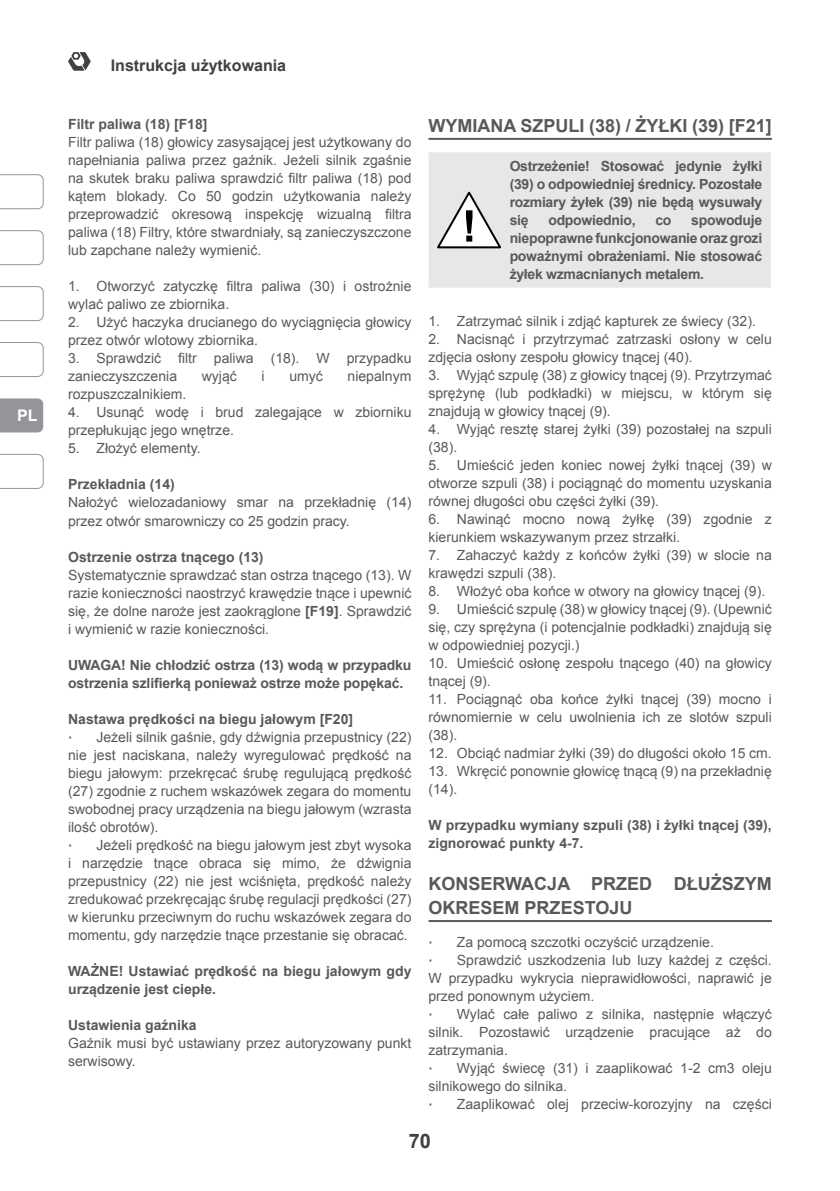
<style>
.page{position:relative;width:840px;height:1191px;background:#fff}
.page>*{position:absolute;margin:0;border:0;box-sizing:border-box;transform-origin:0 0}
.t1{font:700 20px "Arial";color:#414042}
.t2{font:700 18px/24px "Arial";color:#58595b}
.t3{font:700 16px "Arial";color:#414042}
.t4{font:700 16px "Arial";color:#fff}
.t5{font:14px/18px "Arial";color:#58595b}
.t6{font:700 14px/18px "Arial";color:#58595b}
.t7{font:700 14px "Arial";letter-spacing:-.02em;color:#58595b}
.t8{font:14px "Tahoma";color:#58595b}
.s1{font-weight:700}
</style>
<div class="page">
<svg style="left:68px;top:52px;width:23px;height:19px"></svg>
<svg style="left:0;top:174px;width:44px;height:35px"></svg>
<svg style="left:0;top:454px;width:44px;height:35px"></svg>
<svg style="left:0;top:398px;width:43px;height:34px"></svg>
<svg style="left:0;top:342px;width:44px;height:35px"></svg>
<svg style="left:0;top:286px;width:44px;height:35px"></svg>
<svg style="left:0;top:230px;width:44px;height:35px"></svg>
<hr style="left:428px;top:138px;width:343px;height:2px;background:#58595b">
<hr style="left:428px;top:920px;width:343px;height:2px;background:#58595b">
<div style="left:428px;top:152px;width:342px;height:136px;background:#e6e7e8"></div>
<svg style="left:435px;top:189px;width:68px;height:61px"></svg>
<p class="t4" style="left:17px;top:405px;width:22px">PL</p>
<p class="t3" style="left:111px;top:55px;width:177px">Instrukcja użytkowania</p>
<p class="t6" style="left:68px;top:116px;width:141px">Filtr paliwa (18) [F18]</p>
<p class="t5" style="left:68px;top:133px;width:344px;text-align:justify">Filtr paliwa (18) głowicy zasysającej jest użytkowany do napełniania paliwa przez gaźnik. Jeżeli silnik zgaśnie na skutek braku paliwa sprawdzić filtr paliwa (18) pod kątem blokady. Co 50 godzin użytkowania należy przeprowadzić okresową inspekcję wizualną filtra paliwa (18) Filtry, które stwardniały, są zanieczyszczone lub zapchane należy wymienić.</p>
<p class="t5" style="left:68px;top:278px;width:344px">1. Otworzyć zatyczkę filtra paliwa (30) i ostrożnie wylać paliwo ze zbiornika.</p>
<p class="t5" style="left:68px;top:314px;width:344px">2. Użyć haczyka drucianego do wyciągnięcia głowicy przez otwór wlotowy zbiornika.</p>
<p class="t5" style="left:68px;top:350px;width:344px">3. Sprawdzić filtr paliwa (18). W przypadku zanieczyszczenia</p>
<p class="t5" style="left:202px;top:368px;width:36px">wyjąć</p>
<p class="t5" style="left:261px;top:368px;width:5px">i</p>
<p class="t5" style="left:289px;top:368px;width:35px">umyć</p>
<p class="t5" style="left:347px;top:368px;width:65px">niepalnym</p>
<p class="t5" style="left:68px;top:386px;width:120px">rozpuszczalnikiem.</p>
<p class="t5" style="left:68px;top:404px;width:344px">4. Usunąć wodę i brud zalegające w zbiorniku przepłukując jego wnętrze.</p>
<p class="t5" style="left:68px;top:440px;width:134px">5. Złożyć elementy.</p>
<p class="t6" style="left:68px;top:476px;width:108px">Przekładnia (14)</p>
<p class="t5" style="left:68px;top:494px;width:344px">Nałożyć wielozadaniowy smar na przekładnię (14) przez otwór smarowniczy co 25 godzin pracy.</p>
<p class="t6" style="left:68px;top:548px;width:197px">Ostrzenie ostrza tnącego (13)</p>
<p class="t5" style="left:68px;top:566px;width:344px;text-align:justify">Systematycznie sprawdzać stan ostrza tnącego (13). W razie konieczności naostrzyć krawędzie tnące i upewnić się, że dolne naroże jest zaokrąglone <span class="s1">[F19]</span>. Sprawdzić i wymienić w razie konieczności.</p>
<p class="t6" style="left:68px;top:656px;width:344px">UWAGA! Nie chłodzić ostrza (13) wodą w przypadku ostrzenia szlifierką ponieważ ostrze może popękać.</p>
<p class="t6" style="left:68px;top:710px;width:286px">Nastawa prędkości na biegu jałowym [F20]</p>
<p class="t8" style="left:68px;top:727px;width:6px">∙</p>
<p class="t5" style="left:68px;top:728px;width:344px;text-align:justify;text-indent:28px">Jeżeli silnik gaśnie, gdy dźwignia przepustnicy (22) nie jest naciskana, należy wyregulować prędkość na biegu jałowym: przekręcać śrubę regulującą prędkość (27) zgodnie z ruchem wskazówek zegara do momentu swobodnej pracy urządzenia na biegu jałowym (wzrasta ilość obrotów).</p>
<p class="t8" style="left:68px;top:835px;width:6px">∙</p>
<p class="t5" style="left:68px;top:836px;width:344px;text-align:justify;text-indent:28px">Jeżeli prędkość na biegu jałowym jest zbyt wysoka i narzędzie tnące obraca się mimo, że dźwignia przepustnicy (22) nie jest wciśnięta, prędkość należy zredukować przekręcając śrubę regulacji prędkości (27) w kierunku przeciwnym do ruchu wskazówek zegara do momentu, gdy narzędzie tnące przestanie się obracać.</p>
<p class="t6" style="left:68px;top:962px;width:344px">WAŻNE! Ustawiać prędkość na biegu jałowym gdy urządzenie jest ciepłe.</p>
<p class="t6" style="left:68px;top:1016px;width:130px">Ustawienia gaźnika</p>
<p class="t5" style="left:68px;top:1034px;width:344px">Gaźnik musi być ustawiany przez autoryzowany punkt serwisowy.</p>
<p class="t2" style="left:428px;top:114px;width:344px">WYMIANA SZPULI (38) / ŻYŁKI (39) [F21]</p>
<p class="t6" style="left:509px;top:158px;width:254px;text-align:justify">Ostrzeżenie! Stosować jedynie żyłki (39) o odpowiedniej średnicy. Pozostałe rozmiary żyłek (39) nie będą wysuwały się</p>
<p class="t6" style="left:509px;top:212px;width:254px;text-align:justify;text-indent:181px">spowoduje niepoprawne funkcjonowanie oraz grozi poważnymi obrażeniami. Nie stosować żyłek wzmacnianych metalem.</p>
<p class="t5" style="left:428px;top:312px;width:329px">1. Zatrzymać silnik i zdjąć kapturek ze świecy (32).</p>
<p class="t5" style="left:428px;top:330px;width:344px">2. Nacisnąć i przytrzymać zatrzaski osłony w celu zdjęcia osłony zespołu głowicy tnącej (40).</p>
<p class="t5" style="left:428px;top:366px;width:344px;text-align:justify">3. Wyjąć szpulę (38) z głowicy tnącej (9). Przytrzymać sprężynę (lub podkładki) w miejscu, w którym się znajdują w głowicy tnącej (9).</p>
<p class="t5" style="left:428px;top:420px;width:344px">4. Wyjąć resztę starej żyłki (39) pozostałej na szpuli (38).</p>
<p class="t5" style="left:428px;top:456px;width:344px;text-align:justify">5. Umieścić jeden koniec nowej żyłki tnącej (39) w otworze szpuli (38) i pociągnąć do momentu uzyskania równej długości obu części żyłki (39).</p>
<p class="t5" style="left:428px;top:510px;width:344px">6. Nawinąć mocno nową żyłkę (39) zgodnie z kierunkiem wskazywanym przez strzałki.</p>
<p class="t5" style="left:428px;top:546px;width:344px">7. Zahaczyć każdy z końców żyłki (39) w slocie na krawędzi szpuli (38).</p>
<p class="t5" style="left:428px;top:582px;width:338px">8. Włożyć oba końce w otwory na głowicy tnącej (9).</p>
<p class="t5" style="left:428px;top:600px;width:344px;text-align:justify">9. Umieścić szpulę (38) w głowicy tnącej (9). (Upewnić się, czy sprężyna (i potencjalnie podkładki) znajdują się w odpowiedniej pozycji.)</p>
<p class="t5" style="left:428px;top:654px;width:344px">10. Umieścić osłonę zespołu tnącego (40) na głowicy tnącej (9).</p>
<p class="t5" style="left:428px;top:690px;width:344px;text-align:justify">11. Pociągnąć oba końce żyłki tnącej (39) mocno i równomiernie w celu uwolnienia ich ze slotów szpuli (38).</p>
<p class="t5" style="left:428px;top:744px;width:344px">12. Obciąć nadmiar żyłki (39) do długości około 15 cm.</p>
<p class="t5" style="left:428px;top:762px;width:344px">13. Wkręcić ponownie głowicę tnącą (9) na przekładnię (14).</p>
<p class="t6" style="left:428px;top:817px;width:344px">W przypadku wymiany szpuli (38) i żyłki tnącej (39), zignorować punkty 4-7.</p>
<p class="t2" style="left:428px;top:872px;width:344px">KONSERWACJA PRZED DŁUŻSZYM<br>OKRESEM PRZESTOJU</p>
<p class="t8" style="left:428px;top:932px;width:6px">∙</p>
<p class="t5" style="left:456px;top:932px;width:258px">Za pomocą szczotki oczyścić urządzenie.</p>
<p class="t8" style="left:428px;top:950px;width:6px">∙</p>
<p class="t7" style="left:548px;top:211px;width:89px">odpowiednio,</p>
<p class="t6" style="left:655px;top:212px;width:18px">co</p>
<p class="t5" style="left:428px;top:950px;width:344px;text-align:justify;text-indent:28px">Sprawdzić uszkodzenia lub luzy każdej z części.<br>W przypadku wykrycia nieprawidłowości, naprawić je przed ponownym użyciem.</p>
<p class="t8" style="left:428px;top:1004px;width:6px">∙</p>
<p class="t5" style="left:428px;top:1004px;width:344px;text-align:justify;text-indent:28px">Wylać całe paliwo z silnika, następnie włączyć silnik. Pozostawić urządzenie pracujące aż do zatrzymania.</p>
<p class="t8" style="left:428px;top:1058px;width:6px">∙</p>
<p class="t5" style="left:428px;top:1058px;width:344px;text-indent:28px">Wyjąć świecę (31) i zaaplikować 1-2 cm3 oleju silnikowego do silnika.</p>
<p class="t8" style="left:428px;top:1094px;width:6px">∙</p>
<p class="t5" style="left:456px;top:1094px;width:316px">Zaaplikować olej przeciw-korozyjny na części</p>
<h1 class="t1" style="left:408px;top:1128px;width:24px">70</h1>
</div>
